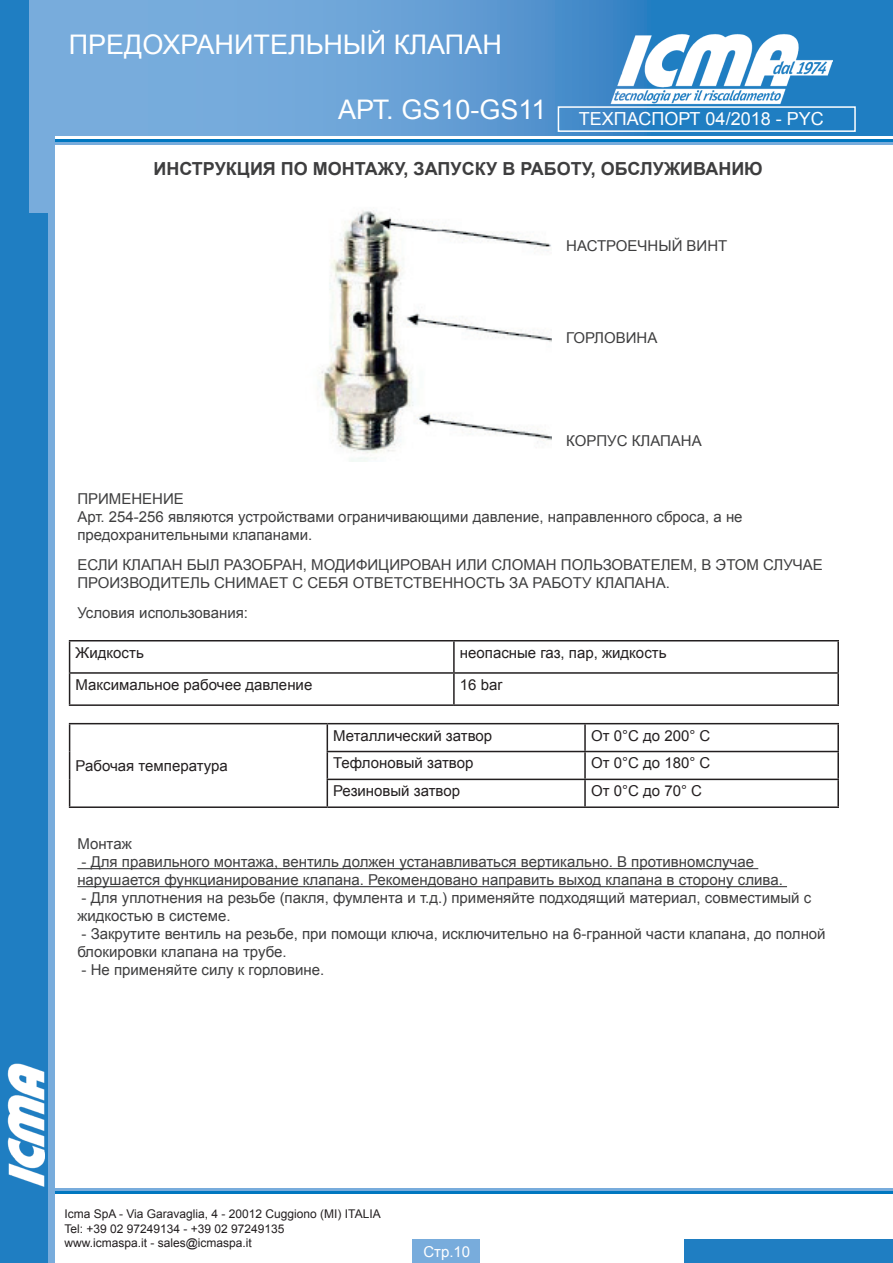
<style>
.page{position:relative;width:893px;height:1263px;background:#fff}
.page>*{position:absolute;margin:0;border:0;box-sizing:border-box;transform-origin:0 0}
.t1{font:27px "Arial";color:#fff}
.t2{font:700 18px "Arial";color:#3e3e3f}
.t3{font:18px "Arial";color:#fff}
.t4{font:15px/18px "Arial";color:#3e3e3f}
.t5{font:15px "Arial";color:#231f20}
.t6{font:15px "Arial";color:#fff}
.t7{font:12px/14.4px "Arial";color:#231f20}
</style>
<div class="page">
<svg style="left:54px;top:0;width:839px;height:136px;background:#5e9cd3"></svg>
<hr style="left:40px;top:1188px;width:853px;height:2px;background:#78acdc">
<hr style="left:40px;top:1191px;width:853px;height:2px;background:#0077c0">
<hr style="left:42px;top:142px;width:851px;height:2px;background:#78acdc">
<hr style="left:42px;top:139px;width:851px;height:2px;background:#0077c0">
<svg style="left:28px;top:0;width:26px;height:1263px;background:#6fa7d9"></svg>
<div style="left:0;top:213px;width:47px;height:1050px;background:#1f7ec2"></div>
<div style="left:0;top:0;width:28px;height:214px;background:#1f7ec2"></div>
<img style="left:605px;top:18px;width:228px;height:111px">
<img style="left:7px;top:1064px;width:37px;height:123px">
<div style="left:412px;top:1239px;width:68px;height:24px;background:#78acdc"></div>
<div style="left:685px;top:1239px;width:208px;height:24px;background:#1f7ec2"></div>
<div style="left:558px;top:106px;width:298px;height:26px;border:2px solid #fff"></div>
<hr style="left:77px;top:868px;width:681px;height:1px;background:#3e3e3f">
<hr style="left:77px;top:886px;width:710px;height:1px;background:#3e3e3f">
<hr style="left:69px;top:640px;width:385px;height:1px;background:#231f20">
<hr style="left:69px;top:641px;width:1px;height:31px;background:#231f20">
<hr style="left:454px;top:640px;width:385px;height:1px;background:#231f20">
<hr style="left:453px;top:641px;width:2px;height:31px;background:#231f20">
<hr style="left:837px;top:641px;width:2px;height:31px;background:#231f20">
<hr style="left:69px;top:672px;width:385px;height:2px;background:#231f20">
<hr style="left:69px;top:674px;width:1px;height:30px;background:#231f20">
<hr style="left:454px;top:672px;width:385px;height:2px;background:#231f20">
<hr style="left:453px;top:674px;width:2px;height:30px;background:#231f20">
<hr style="left:837px;top:674px;width:2px;height:30px;background:#231f20">
<hr style="left:69px;top:704px;width:385px;height:2px;background:#231f20">
<hr style="left:454px;top:704px;width:385px;height:2px;background:#231f20">
<hr style="left:69px;top:723px;width:258px;height:1px;background:#231f20">
<hr style="left:327px;top:723px;width:258px;height:1px;background:#231f20">
<hr style="left:585px;top:723px;width:254px;height:1px;background:#231f20">
<hr style="left:584px;top:724px;width:2px;height:27px;background:#231f20">
<hr style="left:837px;top:724px;width:2px;height:27px;background:#231f20">
<hr style="left:327px;top:751px;width:258px;height:1px;background:#231f20">
<hr style="left:585px;top:751px;width:254px;height:1px;background:#231f20">
<hr style="left:584px;top:752px;width:2px;height:27px;background:#231f20">
<hr style="left:837px;top:752px;width:2px;height:27px;background:#231f20">
<svg style="left:69px;top:724px;width:1px;height:82px"></svg>
<hr style="left:327px;top:779px;width:258px;height:1px;background:#231f20">
<svg style="left:327px;top:724px;width:1px;height:82px"></svg>
<hr style="left:585px;top:779px;width:254px;height:1px;background:#231f20">
<hr style="left:584px;top:780px;width:2px;height:26px;background:#231f20">
<hr style="left:837px;top:780px;width:2px;height:26px;background:#231f20">
<hr style="left:69px;top:806px;width:258px;height:2px;background:#231f20">
<hr style="left:327px;top:806px;width:258px;height:2px;background:#231f20">
<hr style="left:585px;top:806px;width:254px;height:2px;background:#231f20">
<img style="left:318px;top:210px;width:234px;height:251px">
<h1 class="t1" style="left:69px;top:27px;width:434px">ПРЕДОХРАНИТЕЛЬНЫЙ КЛАПАН</h1>
<p class="t3" style="left:338px;top:107px;width:487px"><sup>АРТ.</sup> <sup>GS10-GS11</sup> ТЕХПАСПОРТ 04/2018 - PYC</p>
<p class="t2" style="left:153px;top:157px;width:611px">ИНСТРУКЦИЯ ПО МОНТАЖУ, ЗАПУСКУ В РАБОТУ, ОБСЛУЖИВАНИЮ</p>
<p class="t4" style="left:566px;top:237px;width:163px">НАСТРОЕЧНЫЙ ВИНТ</p>
<p class="t4" style="left:566px;top:329px;width:93px">ГОРЛОВИНА</p>
<p class="t4" style="left:566px;top:432px;width:137px">КОРПУС КЛАПАНА</p>
<p class="t4" style="left:77px;top:490px;width:667px">ПРИМЕНЕНИЕ<br>Арт. 254-256 являются устройствами ограничивающими давление, направленного сброса, а не предохранительными клапанами.</p>
<p class="t4" style="left:77px;top:556px;width:747px">ЕСЛИ КЛАПАН БЫЛ РАЗОБРАН, МОДИФИЦИРОВАН ИЛИ СЛОМАН ПОЛЬЗОВАТЕЛЕМ, В ЭТОМ СЛУЧАЕ<br>ПРОИЗВОДИТЕЛЬ СНИМАЕТ С СЕБЯ ОТВЕТСТВЕННОСТЬ ЗА РАБОТУ КЛАПАНА.</p>
<p class="t4" style="left:77px;top:604px;width:172px">Условия использования:</p>
<p class="t5" style="left:76px;top:643px;width:70px">Жидкость</p>
<p class="t5" style="left:460px;top:643px;width:208px">неопасные газ, пар, жидкость</p>
<p class="t5" style="left:76px;top:675px;width:238px">Максимальное рабочее давление</p>
<p class="t5" style="left:460px;top:675px;width:44px">16 bar</p>
<p class="t5" style="left:76px;top:756px;width:154px">Рабочая температура</p>
<p class="t5" style="left:333px;top:725px;width:160px">Металлический затвор</p>
<p class="t5" style="left:591px;top:725px;width:121px">От 0°C до 200° C</p>
<p class="t5" style="left:333px;top:753px;width:142px">Тефлоновый затвор</p>
<p class="t5" style="left:591px;top:753px;width:121px">От 0°C до 180° C</p>
<p class="t5" style="left:333px;top:781px;width:128px">Резиновый затвор</p>
<p class="t5" style="left:591px;top:781px;width:112px">От 0°C до 70° C</p>
<p class="t4" style="left:77px;top:835px;width:56px">Монтаж</p>
<p class="t4" style="left:77px;top:853px;width:707px">- Для правильного монтажа, вентиль должен устанавливаться вертикально. В противномслучае нарушается функцианирование клапана. Рекомендовано направить выход клапана в сторону слива.</p>
<p class="t4" style="left:77px;top:889px;width:735px">- Для уплотнения на резьбе (пакля, фумлента и т.д.) применяйте подходящий материал, совместимый с жидкостью в системе.</p>
<p class="t4" style="left:77px;top:925px;width:750px">- Закрутите вентиль на резьбе, при помощи ключа, исключительно на 6-гранной части клапана, до полной блокировки клапана на трубе.</p>
<p class="t4" style="left:82px;top:961px;width:244px">- Не применяйте силу к горловине.</p>
<p class="t7" style="left:64px;top:1207px;width:318px">Icma SpA - Via Garavaglia, 4 - 20012 Cuggiono (MI) ITALIA<br>Tel: +39 02 97249134 - +39 02 97249135<br>www.icmaspa.it - sales@icmaspa.it</p>
<p class="t6" style="left:423px;top:1242px;width:48px">Стр.10</p>
</div>
